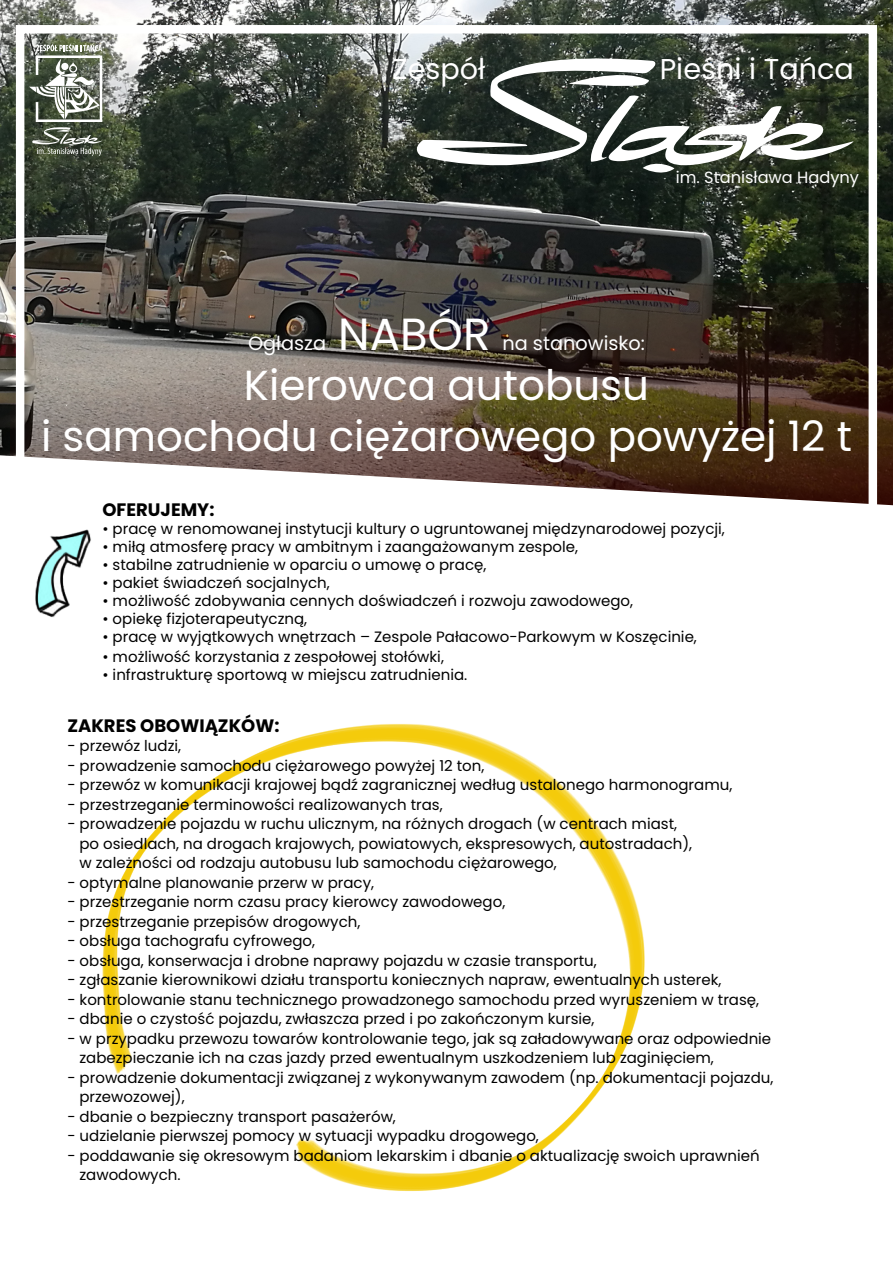
<style>
.page{position:relative;width:893px;height:1263px;background:#fff}
.page>*{position:absolute;margin:0;border:0;box-sizing:border-box;transform-origin:0 0}
.t1{font:45px "Poppins";color:#fff}
.t2{font:42px/50.4px "Poppins";color:#fff;text-align:center}
.t3{font:28.65px "Poppins";color:#fff}
.t4{font:19.35px "Poppins";color:#fff}
.t5{font:700 18px "Poppins";color:#000}
.t6{font:16.2px "Poppins";color:#fff}
.t7{font:15px/19.5px "Poppins";color:#000}
</style>
<div class="page">
<img style="left:0;top:0;width:893px;height:455px">
<img style="left:10px;top:283px;width:883px;height:172px">
<svg style="left:0;top:455px;width:893px;height:51px"></svg>
<svg style="left:287px;top:50px;width:567px;height:216px;background:#454b44"></svg>
<svg style="left:29px;top:44px;width:76px;height:112px"></svg>
<img style="left:16px;top:438px;width:173px;height:179px">
<img style="left:102px;top:724px;width:543px;height:467px">
<h3 class="t3" style="left:392px;top:52px;width:95px">Zespół</h3>
<h3 class="t3" style="left:660px;top:52px;width:196px">Pieśni i Tańca</h3>
<p class="t6" style="left:676px;top:167px;width:185px">im. Stanisława Hadyny</p>
<h1 class="t1" style="left:338px;top:308px;width:154px">NABÓR</h1>
<p class="t4" style="left:502px;top:332px;width:144px">na stanowisko:</p>
<h2 class="t2" style="left:41px;top:361px;width:812px">Kierowca autobusu<br>i samochodu ciężarowego powyżej 12 t</h2>
<p class="t4" style="left:248px;top:332px;width:80px">Ogłasza</p>
<p class="t5" style="left:102px;top:499px;width:114px">OFERUJEMY:</p>
<p class="t7" style="left:102px;top:519px;width:624px">• pracę w renomowanej instytucji kultury o ugruntowanej międzynarodowej pozycji,</p>
<p class="t7" style="left:102px;top:537px;width:477px">• miłą atmosferę pracy w ambitnym i zaangażowanym zespole,</p>
<p class="t7" style="left:102px;top:555px;width:385px">• stabilne zatrudnienie w oparciu o umowę o pracę,</p>
<p class="t7" style="left:102px;top:573px;width:229px">• pakiet świadczeń socjalnych,</p>
<p class="t7" style="left:102px;top:591px;width:532px">• możliwość zdobywania cennych doświadczeń i rozwoju zawodowego,</p>
<p class="t7" style="left:102px;top:609px;width:206px">• opiekę fizjoterapeutyczną,</p>
<p class="t7" style="left:102px;top:627px;width:596px">• pracę w wyjątkowych wnętrzach – Zespole Pałacowo-Parkowym w Koszęcinie,</p>
<p class="t7" style="left:102px;top:647px;width:343px">• możliwość korzystania z zespołowej stołówki,</p>
<p class="t7" style="left:102px;top:665px;width:366px">• infrastrukturę sportową w miejscu zatrudnienia.</p>
<p class="t5" style="left:67px;top:715px;width:214px">ZAKRES OBOWIĄZKÓW:</p>
<p class="t7" style="left:67px;top:736px;width:115px">- przewóz ludzi,</p>
<p class="t7" style="left:67px;top:756px;width:418px">- prowadzenie samochodu ciężarowego powyżej 12 ton,</p>
<p class="t7" style="left:67px;top:775px;width:666px">- przewóz w komunikacji krajowej bądź zagranicznej według ustalonego harmonogramu,</p>
<p class="t7" style="left:67px;top:795px;width:377px">- przestrzeganie terminowości realizowanych tras,</p>
<p class="t7" style="left:79px;top:814px;width:614px;text-indent:-12px">- prowadzenie pojazdu w ruchu ulicznym, na różnych drogach (w centrach miast, po osiedlach, na drogach krajowych, powiatowych, ekspresowych, autostradach), w zależności od rodzaju autobusu lub samochodu ciężarowego,</p>
<p class="t7" style="left:67px;top:873px;width:308px">- optymalne planowanie przerw w pracy,</p>
<p class="t7" style="left:67px;top:892px;width:439px">- przestrzeganie norm czasu pracy kierowcy zawodowego,</p>
<p class="t7" style="left:67px;top:912px;width:294px">- przestrzeganie przepisów drogowych,</p>
<p class="t7" style="left:67px;top:931px;width:249px">- obsługa tachografu cyfrowego,</p>
<p class="t7" style="left:67px;top:951px;width:531px">- obsługa, konserwacja i drobne naprawy pojazdu w czasie transportu,</p>
<p class="t7" style="left:67px;top:970px;width:655px">- zgłaszanie kierownikowi działu transportu koniecznych napraw, ewentualnych usterek,</p>
<p class="t7" style="left:67px;top:990px;width:693px">- kontrolowanie stanu technicznego prowadzonego samochodu przed wyruszeniem w trasę,</p>
<p class="t7" style="left:67px;top:1009px;width:529px">- dbanie o czystość pojazdu, zwłaszcza przed i po zakończonym kursie,</p>
<p class="t7" style="left:79px;top:1029px;width:693px;text-indent:-12px">- w przypadku przewozu towarów kontrolowanie tego, jak są załadowywane oraz odpowiednie zabezpieczanie ich na czas jazdy przed ewentualnym uszkodzeniem lub zaginięciem,</p>
<p class="t7" style="left:79px;top:1068px;width:695px;text-indent:-12px">- prowadzenie dokumentacji związanej z wykonywanym zawodem (np. dokumentacji pojazdu, przewozowej),</p>
<p class="t7" style="left:67px;top:1107px;width:330px">- dbanie o bezpieczny transport pasażerów,</p>
<p class="t7" style="left:67px;top:1126px;width:473px">- udzielanie pierwszej pomocy w sytuacji wypadku drogowego,</p>
<p class="t7" style="left:79px;top:1146px;width:682px;text-indent:-12px">- poddawanie się okresowym badaniom lekarskim i dbanie o aktualizację swoich uprawnień zawodowych.</p>
</div>
